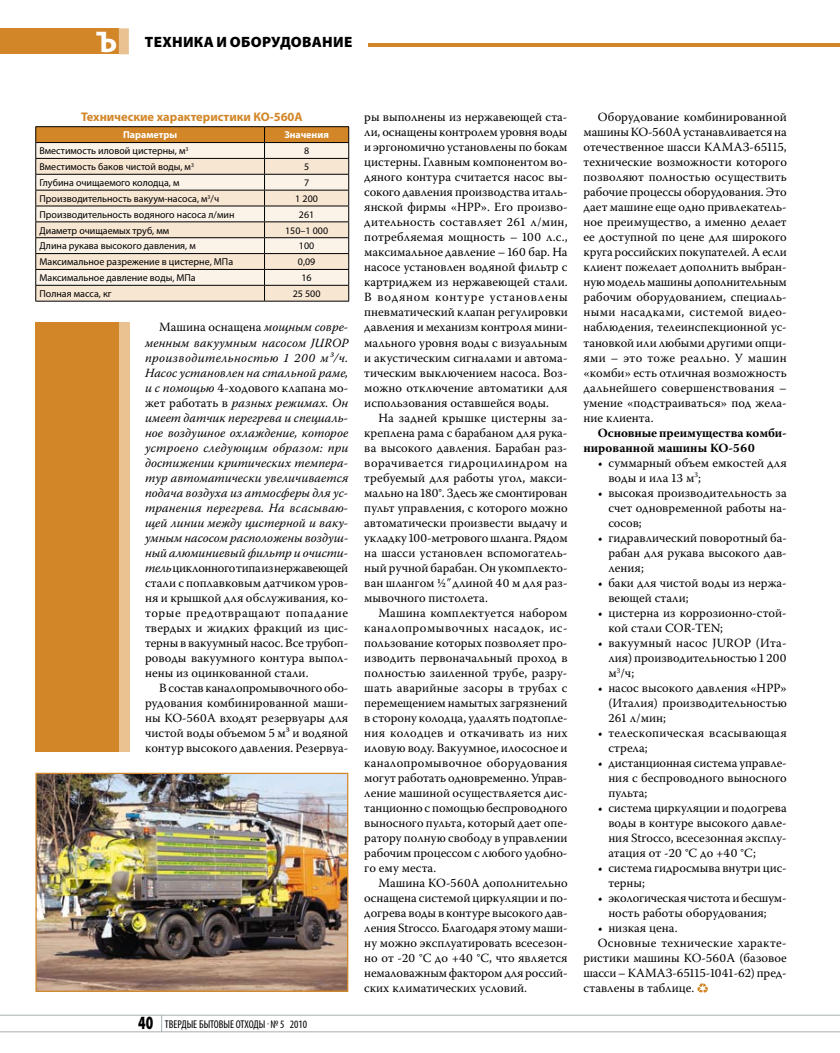
<style>
.page{position:relative;width:840px;height:1053px;background:#fff}
.page>*{position:absolute;margin:0;border:0;box-sizing:border-box;transform-origin:0 0}
.t1{font:900 15px "Myriad Pro";letter-spacing:.02em;color:#000}
.t2{font:12.5px/15px "Warnock Pro";color:#000;text-align:justify}
.t3{font:italic 12.5px/15px "Warnock Pro";letter-spacing:-.005em;color:#000;text-align:justify}
.t4{font:700 12.5px/15px "Warnock Pro";color:#000}
.t5{font:12.5px/15px "Warnock Pro";letter-spacing:.02em;color:#000}
.t6{font:700 12.5px "Myriad Pro";color:#d28628}
.t7{font:12.5px "Warnock Pro";letter-spacing:.025em;color:#000}
.t8{font:condensed 11.25px "Myriad Pro";color:#000}
.t9{font:10px "Myriad Pro";color:#000}
.t10{font:700 10px "Myriad Pro";color:#fff}
.s1{font-weight:700;font-size:30px;color:#fff}
.s2{font-style:normal}
.s3{font-weight:900;font-stretch:normal;font-size:18.75px}
.s4{font-style:italic}
</style>
<div class="page">
<svg style="left:0;top:1014px;width:840px;height:18px"></svg>
<div style="left:0;top:28px;width:119px;height:26px;background:#d28628"></div>
<div style="left:119px;top:28px;width:10px;height:26px;background:#eac292"></div>
<hr style="left:368px;top:43px;width:472px;height:4px;background:#d28628">
<svg style="left:697px;top:983px;width:11px;height:10px"></svg>
<hr style="left:35px;top:126px;width:229px;height:1px;background:#000">
<hr style="left:264px;top:126px;width:85px;height:1px;background:#000">
<hr style="left:35px;top:301px;width:229px;height:1px;background:#000">
<hr style="left:264px;top:301px;width:85px;height:1px;background:#000">
<svg style="left:35px;top:127px;width:314px;height:174px;background:#e4d3be"></svg>
<img style="left:37px;top:774px;width:309px;height:215px">
<div style="left:35px;top:772px;width:313px;height:219px;border:1px solid #d28628"></div>
<div style="left:35px;top:322px;width:84px;height:429px;background:#d28628"></div>
<div style="left:119px;top:322px;width:10px;height:429px;background:#eac292"></div>
<p class="t1" style="left:96px;top:33px;width:258px"><span class="s1">ъ</span> техника и оборудование</p>
<p class="t6" style="left:81px;top:109px;width:223px">Технические характеристики КО-560А</p>
<p class="t10" style="left:123px;top:128px;width:55px">Параметры</p>
<p class="t10" style="left:284px;top:128px;width:46px">Значения</p>
<p class="t9" style="left:39px;top:145px;width:150px">Вместимость иловой цистерны, м<sup>3</sup></p>
<p class="t9" style="left:304px;top:145px;width:7px">8</p>
<p class="t9" style="left:39px;top:160px;width:156px">Вместимость баков чистой воды, м<sup>3</sup></p>
<p class="t9" style="left:304px;top:160px;width:7px">5</p>
<p class="t9" style="left:39px;top:176px;width:141px">Глубина очищаемого колодца, м</p>
<p class="t9" style="left:304px;top:176px;width:7px">7</p>
<p class="t9" style="left:39px;top:192px;width:181px">Производительность вакуум-насоса, м<sup>3</sup>/ч</p>
<p class="t9" style="left:295px;top:192px;width:24px">1 200</p>
<p class="t9" style="left:39px;top:208px;width:196px">Производительность водяного насоса л/мин</p>
<p class="t9" style="left:299px;top:208px;width:17px">261</p>
<p class="t9" style="left:39px;top:224px;width:131px">Диаметр очищаемых труб, мм</p>
<p class="t9" style="left:285px;top:224px;width:45px">150–1 000</p>
<p class="t9" style="left:39px;top:240px;width:158px">Длина рукава высокого давления, м</p>
<p class="t9" style="left:299px;top:240px;width:17px">100</p>
<p class="t9" style="left:39px;top:256px;width:195px">Максимальное разрежение в цистерне, МПа</p>
<p class="t9" style="left:298px;top:256px;width:19px">0,09</p>
<p class="t9" style="left:39px;top:271px;width:158px">Максимальное давление воды, МПа</p>
<p class="t9" style="left:301px;top:271px;width:12px">16</p>
<p class="t9" style="left:39px;top:287px;width:74px">Полная масса, кг</p>
<p class="t9" style="left:293px;top:287px;width:29px">25 500</p>
<p class="t3" style="left:145px;top:319px;width:205px;text-indent:14px"><span class="s2">Машина оснащена</span> мощным совре&shy;менным вакуумным насосом JUROP производительностью 1 200 м³/ч.<br>Насос установлен на стальной раме, и с помощью <span class="s2">4-ходового клапана мо&shy;жет работать в</span> разных режимах. Он имеет датчик перегрева и специаль&shy;ное воздушное охлаждение, которое устроено следующим образом: при достижении критических темпера&shy;тур автоматически увеличивается подача воздуха из атмосферы для ус&shy;транения перегрева. На всасываю&shy;щей линии между цистерной и ваку&shy;умным насосом расположены воздуш&shy;ный алюминиевый фильтр и очисти&shy;тель <span class="s2">циклонного типа из нержавеющей стали с поплавковым датчиком уров&shy;ня и крышкой для обслуживания, ко&shy;торые предотвращают попадание твердых и жидких фракций из цис&shy;терны в вакуумный насос. Все трубоп&shy;роводы вакуумного контура выпол&shy;нены из оцинкованной стали.</span></p>
<p class="t2" style="left:145px;top:679px;width:205px;text-indent:14px">В состав каналопромывочного обо&shy;рудования комбинированной маши&shy;ны КО-560А входят резервуары для чистой воды объемом 5 м³ и водяной контур высокого давления. Резервуа-</p>
<p class="t8" style="left:138px;top:1016px;width:171px"><span class="s3">40</span> ТВЕРДЫЕ БЫТОВЫЕ ОТХОДЫ № 5 2010</p>
<p class="t2" style="left:364px;top:109px;width:205px">ры выполнены из нержавеющей ста&shy;ли, оснащены контролем уровня воды и эргономично установлены по бокам цистерны. Главным компонентом во&shy;дяного контура считается насос вы&shy;сокого давления производства италь&shy;янской фирмы «HPP». Его произво&shy;дительность составляет 261 л/мин, потребляемая мощность – 100 л.с., максимальное давление – 160 бар. На насосе установлен водяной фильтр с картриджем из нержавеющей стали.<br>В водяном контуре установлены пневматический клапан регулировки давления и механизм контроля мини&shy;мального уровня воды с визуальным и акустическим сигналами и автома&shy;тическим выключением насоса. Воз&shy;можно отключение автоматики для использования оставшейся воды.</p>
<p class="t2" style="left:364px;top:409px;width:205px;text-indent:14px">На задней крышке цистерны за&shy;креплена рама с барабаном для рука&shy;ва высокого давления. Барабан раз&shy;ворачивается гидроцилиндром на требуемый для работы угол, макси&shy;мально на 180°. Здесь же смонтирован пульт управления, с которого можно автоматически произвести выдачу и укладку 100-метрового шланга. Рядом на шасси установлен вспомогатель&shy;ный ручной барабан. Он укомплекто&shy;ван шлангом ½<span class="s4">"</span> длиной 40 м для раз&shy;мывочного пистолета.</p>
<p class="t2" style="left:364px;top:604px;width:205px;text-indent:14px">Машина комплектуется набором каналопромывочных насадок, ис&shy;пользование которых позволяет про&shy;изводить первоначальный проход в полностью заиленной трубе, разру&shy;шать аварийные засоры в трубах с перемещением намытых загрязнений в сторону колодца, удалять подтопле&shy;ния колодцев и откачивать из них иловую воду. Вакуумное, илососное и каналопромывочное оборудования могут работать одновременно. Управ&shy;ление машиной осуществляется дис&shy;танционно с помощью беспроводного выносного пульта, который дает опе&shy;ратору полную свободу в управлении рабочим процессом с любого удобно&shy;го ему места.</p>
<p class="t2" style="left:364px;top:874px;width:205px;text-indent:14px">Машина КО-560А дополнительно оснащена системой циркуляции и по&shy;догрева воды в контуре высокого дав&shy;ления Strocco. Благодаря этому маши&shy;ну можно эксплуатировать всесезон&shy;но от -20 °С до +40 °С, что является немаловажным фактором для россий&shy;ских климатических условий.</p>
<p class="t2" style="left:583px;top:109px;width:205px;text-indent:14px">Оборудование комбинированной машины КО-560А устанавливается на отечественное шасси КАМАЗ-65115, технические возможности которого позволяют полностью осуществить рабочие процессы оборудования. Это дает машине еще одно привлекатель&shy;ное преимущество, а именно делает ее доступной по цене для широкого круга российских покупателей. А если клиент пожелает дополнить выбран&shy;ную модель машины дополнительным рабочим оборудованием, специаль&shy;ными насадками, системой видео&shy;наблюдения, телеинспекционной ус&shy;тановкой или любыми другими опци&shy;ями – это тоже реально. У машин «комби» есть отличная возможность дальнейшего совершенствования – умение «подстраиваться» под жела&shy;ние клиента.</p>
<p class="t4" style="left:583px;top:424px;width:205px;text-indent:14px">Основные преимущества комби&shy;нированной машины КО-560</p>
<p class="t2" style="left:608px;top:454px;width:180px;text-indent:-11px">• суммарный объем емкостей для воды и ила 13 м<sup>3</sup>;</p>
<p class="t2" style="left:608px;top:484px;width:180px;text-indent:-11px">• высокая производительность за счет одновременной работы на&shy;сосов;</p>
<p class="t2" style="left:608px;top:529px;width:180px;text-indent:-11px">• гидравлический поворотный ба&shy;рабан для рукава высокого дав&shy;ления;</p>
<p class="t2" style="left:608px;top:574px;width:180px;text-indent:-11px">• баки для чистой воды из нержа&shy;веющей стали;</p>
<p class="t2" style="left:608px;top:604px;width:180px;text-indent:-11px">• цистерна из коррозионно-стой&shy;кой стали COR-TEN;</p>
<p class="t2" style="left:608px;top:634px;width:180px;text-indent:-11px">• вакуумный насос JUROP (Ита&shy;лия) производительностью 1 200 м<sup>3</sup>/ч;</p>
<p class="t2" style="left:608px;top:679px;width:180px;text-indent:-11px">• насос высокого давления «НРР» (Италия) производительностью 261 л/мин;</p>
<p class="t5" style="left:608px;top:724px;width:180px;text-indent:-11px">• телескопическая всасывающая стрела;</p>
<p class="t2" style="left:608px;top:754px;width:180px;text-indent:-11px">• дистанционная система управле&shy;ния с беспроводного выносного пульта;</p>
<p class="t2" style="left:608px;top:799px;width:180px;text-indent:-11px">• система циркуляции и подогрева воды в контуре высокого давле&shy;ния Strocco, всесезонная эксплу&shy;атация от -20 °С до +40 °С;</p>
<p class="t2" style="left:608px;top:859px;width:180px;text-indent:-11px">• система гидросмыва внутри цис&shy;терны;</p>
<p class="t2" style="left:608px;top:889px;width:180px;text-indent:-11px">• экологическая чистота и бесшум&shy;ность работы оборудования;</p>
<p class="t2" style="left:598px;top:919px;width:82px">• низкая цена.</p>
<p class="t7" style="left:598px;top:935px;width:191px">Основные технические характе-</p>
<p class="t2" style="left:583px;top:949px;width:205px">ристики машины КО-560А (базовое</p>
<p class="t2" style="left:583px;top:964px;width:205px">шасси – КАМАЗ-65115-1041-62) пред-</p>
<p class="t2" style="left:583px;top:979px;width:112px">ставлены в таблице.</p>
</div>
